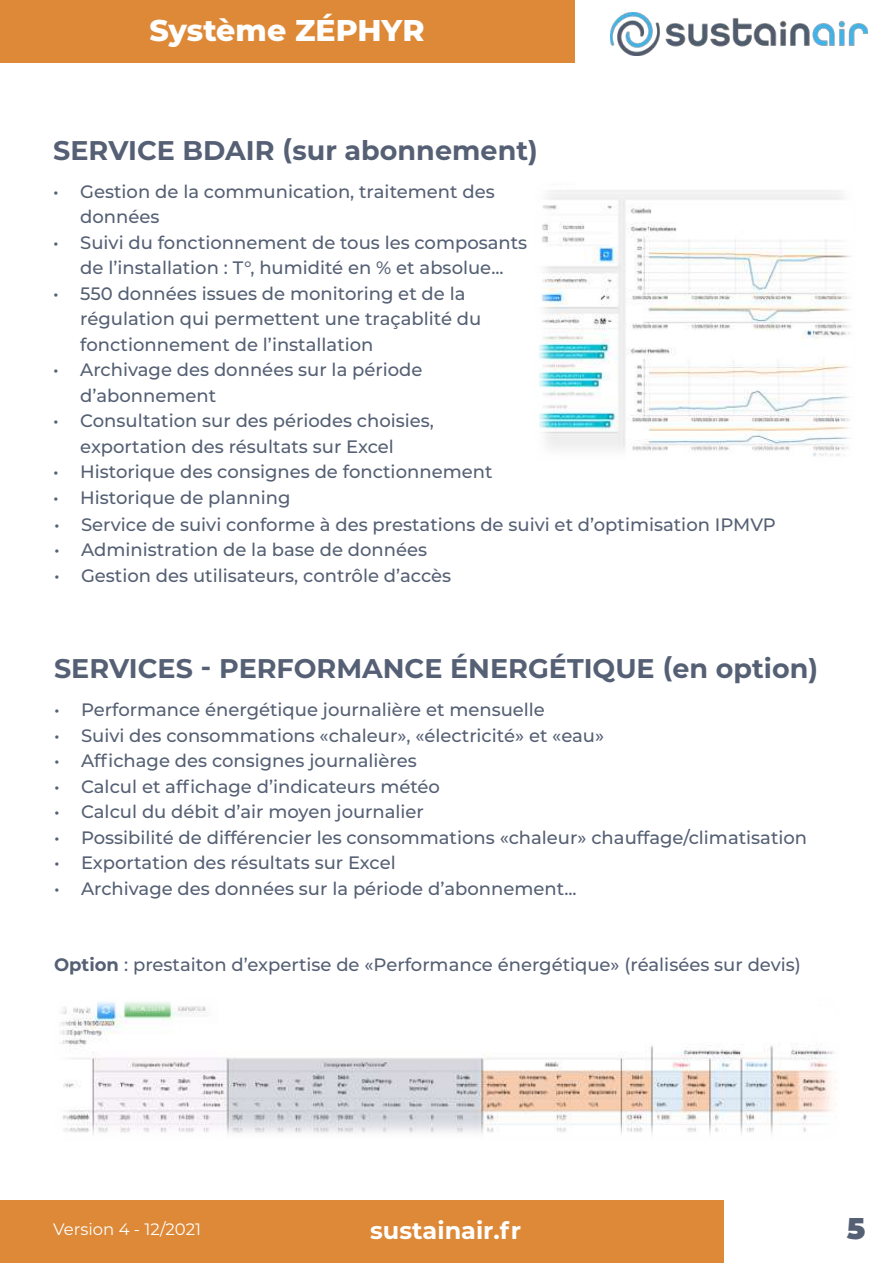
<style>
.page{position:relative;width:893px;height:1263px;background:#fff}
.page>*{position:absolute;margin:0;border:0;box-sizing:border-box;transform-origin:0 0}
.t1{font:800 30px "Montserrat";color:#fff}
.t2{font:900 30px "Montserrat";color:#556074}
.t3{font:700 27px "Montserrat";color:#556074}
.t4{font:700 24px "Montserrat";color:#fff}
.t5{font:500 18px/25.5px "Montserrat";color:#556074}
.t6{font:16.5px "Montserrat";color:#fff}
.s1{font-weight:700}
</style>
<div class="page">
<div style="left:0;top:1201px;width:723px;height:62px;background:#dd8937"></div>
<div style="left:0;top:0;width:574px;height:62px;background:#dd8937"></div>
<img style="left:610px;top:12px;width:257px;height:43px">
<img style="left:539px;top:190px;width:312px;height:267px">
<img style="left:60px;top:1002px;width:774px;height:133px">
<h1 class="t1" style="left:149px;top:8px;width:277px">Système ZÉPHYR</h1>
<h2 class="t3" style="left:53px;top:131px;width:486px">SERVICE BDAIR (sur abonnement)</h2>
<p class="t5" style="left:80px;top:178px;width:416px;text-indent:-27px">• Gestion de la communication, traitement des données</p>
<p class="t5" style="left:53px;top:229px;width:476px;text-align:center">• Suivi du fonctionnement de tous les composants de l’installation : T°, humidité en % et absolue...</p>
<p class="t5" style="left:80px;top:280px;width:403px;text-indent:-27px">• 550 données issues de monitoring et de la régulation qui permettent une traçablité du fonctionnement de l’installation</p>
<p class="t5" style="left:80px;top:357px;width:344px;text-indent:-27px">• Archivage des données sur la période d’abonnement</p>
<p class="t5" style="left:80px;top:408px;width:355px;text-indent:-27px">• Consultation sur des périodes choisies, exportation des résultats sur Excel</p>
<p class="t5" style="left:53px;top:459px;width:441px">• Historique des consignes de fonctionnement</p>
<p class="t5" style="left:53px;top:484px;width:239px">• Historique de planning</p>
<p class="t5" style="left:54px;top:511px;width:723px">• Service de suivi conforme à des prestations de suivi et d’optimisation IPMVP</p>
<p class="t5" style="left:54px;top:536px;width:375px">• Administration de la base de données</p>
<p class="t5" style="left:54px;top:562px;width:399px">• Gestion des utilisateurs, contrôle d’accès</p>
<h2 class="t3" style="left:54px;top:649px;width:766px">SERVICES - PERFORMANCE ÉNERGÉTIQUE (en option)</h2>
<p class="t5" style="left:54px;top:696px;width:492px">• Performance énergétique journalière et mensuelle</p>
<p class="t5" style="left:54px;top:722px;width:552px">• Suivi des consommations «chaleur», «électricité» et «eau»</p>
<p class="t5" style="left:54px;top:747px;width:364px">• Affichage des consignes journalières</p>
<p class="t5" style="left:54px;top:773px;width:387px">• Calcul et affichage d’indicateurs météo</p>
<p class="t5" style="left:54px;top:798px;width:371px">• Calcul du débit d’air moyen journalier</p>
<p class="t5" style="left:54px;top:824px;width:755px">• Possibilité de différencier les consommations «chaleur» chauffage/climatisation</p>
<p class="t5" style="left:54px;top:849px;width:343px">• Exportation des résultats sur Excel</p>
<p class="t5" style="left:54px;top:875px;width:524px">• Archivage des données sur la période d’abonnement...</p>
<p class="t5" style="left:54px;top:951px;width:748px"><span class="s1">Option</span> : prestaiton d’expertise de «Performance énergétique» (réalisées sur devis)</p>
<p class="t6" style="left:53px;top:1218px;width:149px">Version 4 - 12/2021</p>
<h3 class="t4" style="left:370px;top:1213px;width:153px">sustainair.fr</h3>
<h1 class="t2" style="left:847px;top:1205px;width:20px">5</h1>
</div>
